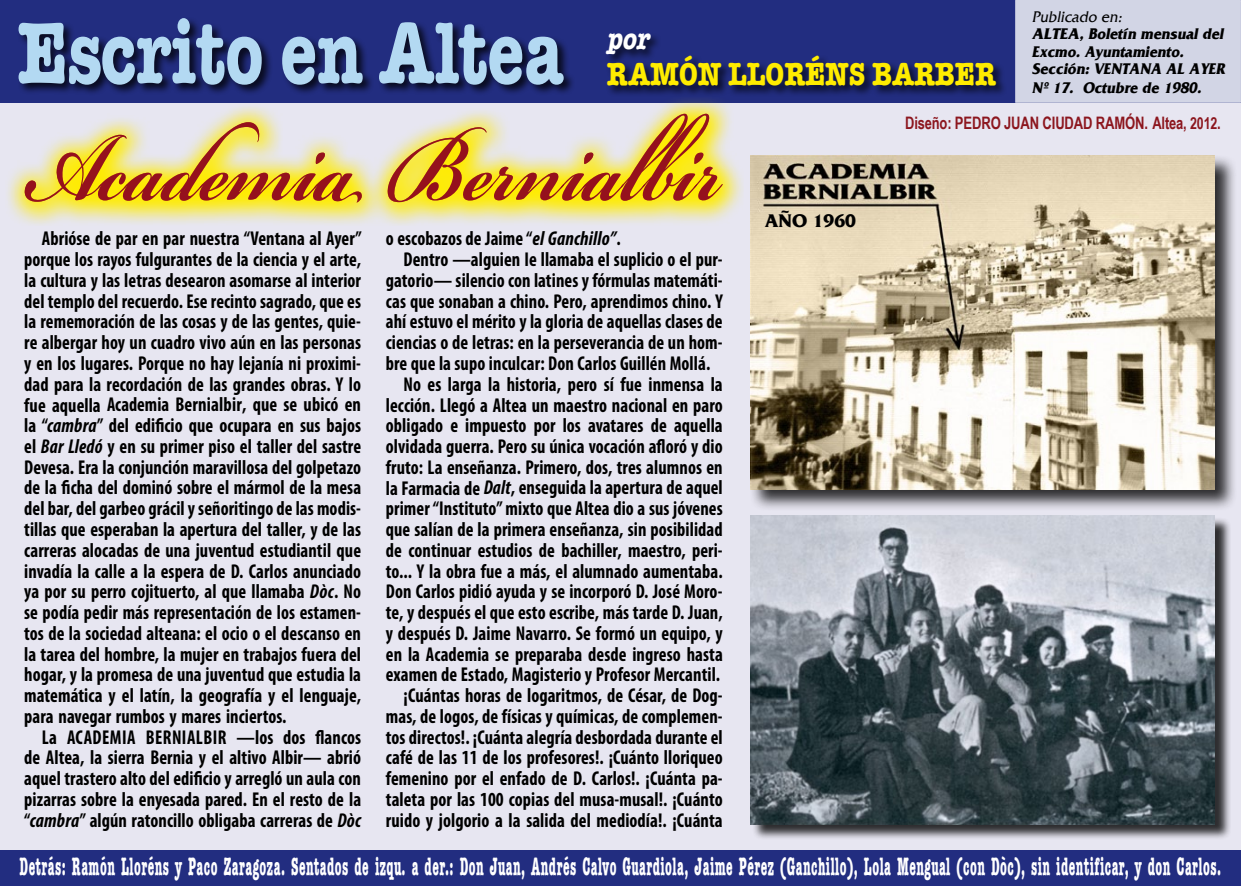
<style>
.page{position:relative;width:1241px;height:886px;background:#fff}
.page>*{position:absolute;margin:0;border:0;box-sizing:border-box;transform-origin:0 0}
.t1{font:700 150px "Bickham Script Pro";color:#95111d;scale:.7 1}
.t2{font:700 90px "American Typewriter";color:#b3d9f2;scale:.75 1}
.t3{font:700 33px "American Typewriter";color:#ffec00;scale:.82 1}
.t4{font:italic 700 30.25px "American Typewriter";color:#fff;scale:.82 1}
.t5{font:700 condensed 26px "American Typewriter";letter-spacing:.03em;color:#fff;scale:.59 1}
.t6{font:700 condensed 20.12px/20.8px "Myriad Pro";letter-spacing:.005em;color:#000;text-align:justify;scale:.92 1}
.t7{font:700 19.25px "Friz Quadrata";color:#000}
.t8{font:700 17.25px "Arial Narrow";letter-spacing:-.01em;color:#8c161e;scale:.92 1}
.t9{font:italic 700 16.25px/17.9px "Friz Quadrata";color:#000}
.t10{font:italic 16.25px "Friz Quadrata";color:#000;scale:.92 1}
.s1{font-size:16.5px}
.s2{font-style:italic}
</style>
<div class="page">
<div style="left:0;top:0;width:1240px;height:886px;background:#e7e6f1"></div>
<div style="left:0;top:850px;width:1240px;height:36px;background:#222d80"></div>
<div style="left:748px;top:154px;width:488px;height:357px;background:#000;opacity:.8"></div>
<img style="left:750px;top:156px;width:464px;height:333px">
<div style="left:751px;top:516px;width:479px;height:324px;background:#000;opacity:.8"></div>
<img style="left:750px;top:516px;width:464px;height:308px">
<div style="left:0;top:0;width:1240px;height:103px;background:#222d80"></div>
<div style="left:1015px;top:0;width:225px;height:103px;background:#d2d5e5;border:1px solid #fff"></div>
<div style="left:604px;top:32px;width:403px;height:65px;background:#000;opacity:.75"></div>
<div style="left:17px;top:16px;width:558px;height:80px;background:#000;opacity:.75"></div>
<svg style="left:8px;top:91px;width:735px;height:134px"></svg>
<p class="t10" style="left:1031px;top:7px;width:103px">Publicado en:</p>
<p class="t9" style="left:1031px;top:25px;width:198px">ALTEA, Boletín mensual del<br>Excmo. Ayuntamiento.<br>Sección: VENTANA AL AYER<br>Nº 17. Octubre de 1980.</p>
<h2 class="t2" style="left:17px;top:-25px;width:730px">Escrito en Altea</h2>
<h3 class="t4" style="left:606px;top:13px;width:63px">por</h3>
<h3 class="t3" style="left:606px;top:45px;width:475px">RAMÓN LLORÉNS BARBER</h3>
<h1 class="t1" style="left:22px;top:60px;width:1041px">AcademiaBernialbir</h1>
<p class="t7" style="left:764px;top:209px;width:93px">AÑO 1960</p>
<p class="t8" style="left:905px;top:109px;width:344px">Diseño: PEDRO JUAN CIUDAD RAMÓN. Altea, <span class="s1">2012</span>.</p>
<p class="t6" style="left:42px;top:228px;width:349px">Abrióse de par en par nuestra “Ventana al Ayer”</p>
<p class="t6" style="left:24px;top:249px;width:367px">porque los rayos fulgurantes de la ciencia y el arte,</p>
<p class="t6" style="left:24px;top:269px;width:367px">la cultura y las letras desearon asomarse al interior</p>
<p class="t6" style="left:24px;top:290px;width:367px">del templo del recuerdo. Ese recinto sagrado, que es</p>
<p class="t6" style="left:24px;top:311px;width:367px">la rememoración de las cosas y de las gentes, quie-</p>
<p class="t6" style="left:24px;top:332px;width:367px">re albergar hoy un cuadro vivo aún en las personas</p>
<p class="t6" style="left:24px;top:352px;width:367px">y en los lugares. Porque no hay lejanía ni proximi-</p>
<p class="t6" style="left:24px;top:373px;width:367px">dad para la recordación de las grandes obras. Y lo</p>
<p class="t6" style="left:24px;top:394px;width:367px">fue aquella Academia Bernialbir, que se ubicó en</p>
<p class="t6" style="left:24px;top:415px;width:367px">la “<span class="s2">cambra</span>” del edificio que ocupara en sus bajos</p>
<p class="t6" style="left:24px;top:435px;width:367px">el <span class="s2">Bar Lledó</span> y en su primer piso el taller del sastre</p>
<p class="t6" style="left:24px;top:456px;width:367px">Devesa. Era la conjunción maravillosa del golpetazo</p>
<p class="t6" style="left:24px;top:477px;width:367px">de la ficha del dominó sobre el mármol de la mesa</p>
<p class="t6" style="left:24px;top:498px;width:367px">del bar, del garbeo grácil y señoritingo de las modis-</p>
<p class="t6" style="left:24px;top:518px;width:367px">tillas que esperaban la apertura del taller, y de las</p>
<p class="t6" style="left:24px;top:539px;width:367px">carreras alocadas de una juventud estudiantil que</p>
<p class="t6" style="left:24px;top:560px;width:367px">invadía la calle a la espera de D. Carlos anunciado</p>
<p class="t6" style="left:24px;top:581px;width:367px">ya por su perro cojituerto, al que llamaba <span class="s2">Dòc</span>. No</p>
<p class="t6" style="left:24px;top:601px;width:367px">se podía pedir más representación de los estamen-</p>
<p class="t6" style="left:24px;top:622px;width:367px">tos de la sociedad alteana: el ocio o el descanso en</p>
<p class="t6" style="left:24px;top:643px;width:367px">la tarea del hombre, la mujer en trabajos fuera del</p>
<p class="t6" style="left:24px;top:664px;width:367px">hogar, y la promesa de una juventud que estudia la</p>
<p class="t6" style="left:24px;top:684px;width:367px">matemática y el latín, la geografía y el lenguaje,</p>
<p class="t6" style="left:24px;top:705px;width:287px">para navegar rumbos y mares inciertos.</p>
<p class="t6" style="left:42px;top:726px;width:47px">La Acade</p>
<p class="t6" style="left:24px;top:726px;width:367px;text-indent:86px">mia Bernialbir —los dos flancos de Altea, la sierra Bernia y el altivo Albir— abrió aquel trastero alto del edificio y arregló un aula con pizarras sobre la enyesada pared. En el resto de la “<span class="s2">cambra</span>” algún ratoncillo obligaba carreras de <span class="s2">Dòc</span></p>
<p class="t6" style="left:386px;top:228px;width:257px">o escobazos de Jaime “<span class="s2">el Ganchillo”</span>.</p>
<p class="t6" style="left:403px;top:249px;width:348px">Dentro —alguien Ie llamaba el suplicio o el pur-</p>
<p class="t6" style="left:386px;top:269px;width:367px">gatorio— silencio con latines y fórmulas matemáti-</p>
<p class="t6" style="left:386px;top:290px;width:367px">cas que sonaban a chino. Pero, aprendimos chino. Y</p>
<p class="t6" style="left:386px;top:311px;width:367px">ahí estuvo el mérito y la gloria de aquellas clases de</p>
<p class="t6" style="left:386px;top:332px;width:367px">ciencias o de letras: en la perseverancia de un hom-</p>
<p class="t6" style="left:386px;top:352px;width:354px">bre que la supo inculcar: Don Carlos Guillén Mollá.</p>
<p class="t6" style="left:403px;top:373px;width:348px">No es larga la historia, pero sí fue inmensa la</p>
<p class="t6" style="left:386px;top:394px;width:367px">lección. Llegó a Altea un maestro nacional en paro</p>
<p class="t6" style="left:386px;top:415px;width:367px">obligado e impuesto por los avatares de aquella</p>
<p class="t6" style="left:386px;top:435px;width:367px">olvidada guerra. Pero su única vocación afloró y dio</p>
<p class="t6" style="left:386px;top:456px;width:367px">fruto: La enseñanza. Primero, dos, tres alumnos en</p>
<p class="t6" style="left:386px;top:477px;width:367px">la Farmacia de <span class="s2">Dalt</span>, enseguida la apertura de aquel</p>
<p class="t6" style="left:386px;top:498px;width:367px">primer “Instituto” mixto que Altea dio a sus jóvenes</p>
<p class="t6" style="left:386px;top:518px;width:367px">que salían de la primera enseñanza, sin posibilidad</p>
<p class="t6" style="left:386px;top:539px;width:367px">de continuar estudios de bachiller, maestro, peri-</p>
<p class="t6" style="left:386px;top:560px;width:367px">to... Y la obra fue a más, el alumnado aumentaba.</p>
<p class="t6" style="left:386px;top:581px;width:367px">Don Carlos pidió ayuda y se incorporó D. José Moro-</p>
<p class="t6" style="left:386px;top:601px;width:367px">te, y después el que esto escribe, más tarde D. Juan,</p>
<p class="t6" style="left:386px;top:622px;width:367px">y después D. Jaime Navarro. Se formó un equipo, y</p>
<p class="t6" style="left:386px;top:643px;width:367px">en la Academia se preparaba desde ingreso hasta</p>
<p class="t6" style="left:386px;top:664px;width:365px">examen de Estado, Magisterio y Profesor Mercantil.</p>
<p class="t6" style="left:403px;top:684px;width:348px">¡Cuántas horas de logaritmos, de César, de Dog-</p>
<p class="t6" style="left:386px;top:705px;width:367px">mas, de logos, de físicas y químicas, de complemen-</p>
<p class="t6" style="left:386px;top:726px;width:367px">tos directos!. ¡Cuánta alegría desbordada durante el</p>
<p class="t6" style="left:386px;top:747px;width:367px">café de las 11 de los profesores!. ¡Cuánto lloriqueo</p>
<p class="t6" style="left:386px;top:767px;width:367px">femenino por el enfado de D. Carlos!. ¡Cuánta pa-</p>
<p class="t6" style="left:386px;top:788px;width:367px">taleta por las 100 copias del musa-musal!. ¡Cuánto</p>
<p class="t6" style="left:386px;top:809px;width:367px">ruido y jolgorio a la salida del mediodía!. ¡Cuánta</p>
<p class="t5" style="left:20px;top:845px;width:2037px">Detrás: Ramón Lloréns y Paco Zaragoza. Sentados de izqu. a der.: Don Juan, Andrés Calvo Guardiola, Jaime Pérez (Ganchillo), Lola Mengual (con Dòc), sin identificar, y don Carlos.</p>
</div>
